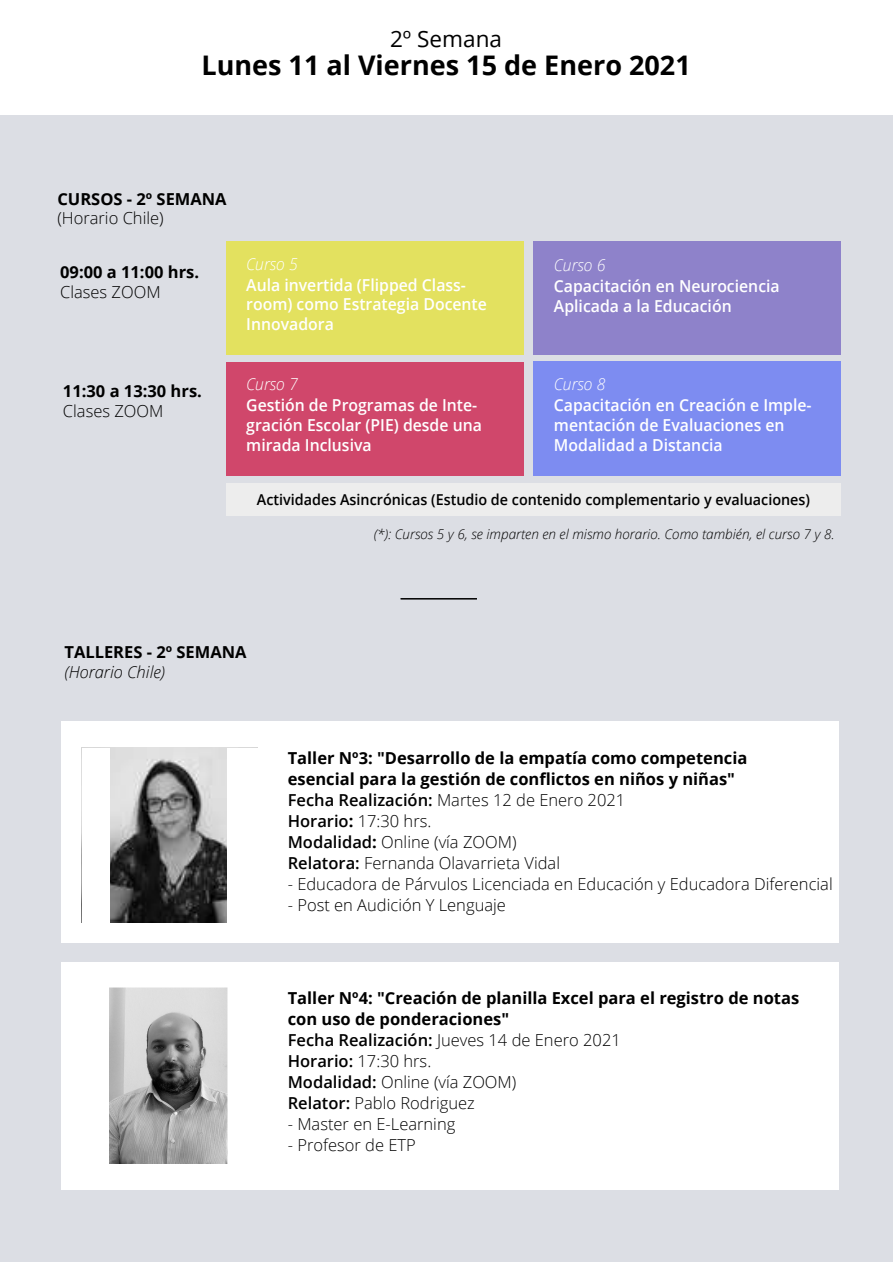
<style>
.page{position:relative;width:893px;height:1262px;background:#fff}
.page>*{position:absolute;margin:0;border:0;box-sizing:border-box;transform-origin:0 0}
.t1{font:700 27px "Open Sans";color:#000}
.t2{font:22.5px "Open Sans";color:#000}
.t3{font:700 16.5px/21px "Open Sans";color:#000}
.t4{font:600 16.5px/19.8px "Open Sans";color:#fff;scale:.96 1}
.t5{font:300 16.5px "Open Sans";color:#000}
.t6{font:italic 300 16.5px "Open Sans";color:#fff;scale:.96 1}
.t7{font:italic 300 16.5px "Open Sans";color:#000}
.t8{font:600 15px "Open Sans";color:#000;scale:.96 1}
.t9{font:italic 300 13.5px "Open Sans";color:#000}
.s1{font-weight:600}
.s2{font-weight:300}
</style>
<div class="page">
<div style="left:0;top:115px;width:892px;height:1147px;background:#dcdee4"></div>
<div style="left:226px;top:241px;width:297px;height:114px;background:#e3e15f"></div>
<div style="left:533px;top:241px;width:307px;height:114px;background:#8e82ca"></div>
<div style="left:226px;top:362px;width:297px;height:114px;background:#d0476b"></div>
<div style="left:533px;top:362px;width:307px;height:114px;background:#7d8cf1"></div>
<div style="left:226px;top:483px;width:614px;height:33px;background:#ededed"></div>
<div style="left:62px;top:721px;width:777px;height:222px;background:#fff"></div>
<div style="left:62px;top:962px;width:777px;height:227px;background:#fff"></div>
<img style="left:110px;top:987px;width:117px;height:176px">
<hr style="left:400px;top:598px;width:77px;height:1px;background:#000">
<img style="left:110px;top:747px;width:117px;height:175px">
<h2 class="t2" style="left:390px;top:23px;width:113px">2º Semana</h2>
<h1 class="t1" style="left:201px;top:46px;width:491px">Lunes 11 al Viernes 15 de Enero 2021</h1>
<p class="t3" style="left:57px;top:188px;width:171px">CURSOS - 2º SEMANA</p>
<p class="t5" style="left:57px;top:207px;width:108px">(Horario Chile)</p>
<p class="t3" style="left:60px;top:261px;width:140px">09:00 a 11:00 hrs.</p>
<p class="t5" style="left:60px;top:280px;width:102px">Clases ZOOM</p>
<p class="t3" style="left:63px;top:380px;width:140px">11:30 a 13:30 hrs.</p>
<p class="t5" style="left:63px;top:399px;width:102px">Clases ZOOM</p>
<p class="t6" style="left:246px;top:253px;width:55px">Curso 5</p>
<p class="t4" style="left:246px;top:274px;width:252px">Aula invertida (Flipped Class&shy;room) como Estrategia Docente<br>Innovadora</p>
<p class="t6" style="left:246px;top:373px;width:55px">Curso 7</p>
<p class="t4" style="left:246px;top:395px;width:247px">Gestión de Programas de Inte&shy;gración Escolar (PIE) desde una mirada Inclusiva</p>
<p class="t6" style="left:554px;top:253px;width:55px">Curso 6</p>
<p class="t4" style="left:554px;top:276px;width:237px">Capacitación en Neurociencia<br>Aplicada a la Educación</p>
<p class="t6" style="left:554px;top:373px;width:55px">Curso 8</p>
<p class="t4" style="left:554px;top:395px;width:270px">Capacitación en Creación e Imple&shy;mentación de Evaluaciones en<br>Modalidad a Distancia</p>
<p class="t8" style="left:257px;top:489px;width:577px">Actividades Asincrónicas (Estudio de contenido complementario y evaluaciones)</p>
<p class="t9" style="left:374px;top:525px;width:462px">(*): Cursos 5 y 6, se imparten en el mismo horario. Como también, el curso 7 y 8.</p>
<p class="t3" style="left:64px;top:641px;width:184px">TALLERES - 2º SEMANA</p>
<p class="t7" style="left:64px;top:660px;width:102px">(Horario Chile)</p>
<p class="t3" style="left:288px;top:747px;width:461px">Taller Nº3: "Desarrollo de la empatía como competencia esencial para la gestión de conflictos en niños y niñas" <span class="s1">Fecha Realización:</span> <span class="s2">Martes 12 de Enero 2021<br></span><span class="s1">Horario</span>: <span class="s2">17:30 hrs.<br></span><span class="s1">Modalidad</span>: <span class="s2">Online (vía ZOOM)<br></span><span class="s1">Relatora:</span> <span class="s2">Fernanda Olavarrieta Vidal</span></p>
<p class="t5" style="left:288px;top:872px;width:546px">- Educadora de Párvulos Licenciada en Educación y Educadora Diferencial</p>
<p class="t5" style="left:288px;top:893px;width:220px">- Post en Audición Y Lenguaje</p>
<p class="t3" style="left:288px;top:986px;width:513px">Taller Nº4: "Creación de planilla Excel para el registro de notas con uso de ponderaciones"<br><span class="s1">Fecha Realización:</span> <span class="s2">Jueves 14 de Enero 2021<br></span><span class="s1">Horario:</span> <span class="s2">17:30 hrs.<br></span><span class="s1">Modalidad:</span> <span class="s2">Online (vía ZOOM)<br></span><span class="s1">Relator:</span> <span class="s2">Pablo Rodriguez</span></p>
<p class="t5" style="left:288px;top:1112px;width:169px">- Master en E-Learning</p>
<p class="t5" style="left:288px;top:1133px;width:129px">- Profesor de ETP</p>
</div>
